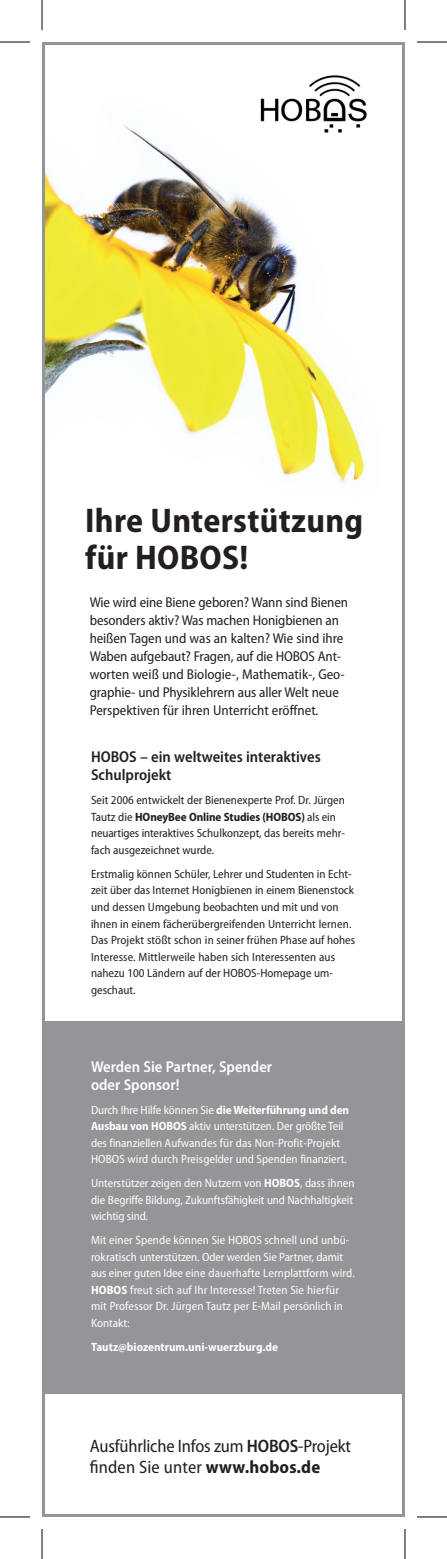
<style>
.page{position:relative;width:447px;height:1559px;background:#fff}
.page>*{position:absolute;margin:0;border:0;box-sizing:border-box;transform-origin:0 0}
.t1{font:700 semi-condensed 34.4px/36.8px "Myriad Pro";letter-spacing:.01em;color:#231f20}
.t2{font:semi-condensed 18px/21px "Myriad Pro";letter-spacing:-.01em;color:#231f20}
.t3{font:600 semi-condensed 15.8px/18px "Myriad Pro";color:#231f20}
.t4{font:600 semi-condensed 15.8px/18px "Myriad Pro";color:#fff}
.t5{font:semi-condensed 14.2px/18px "Myriad Pro";letter-spacing:-.01em;color:#231f20}
.t6{font:semi-condensed 12px/16.6px "Myriad Pro";color:#fff}
.t7{font:semi-condensed 12px/16.6px "Myriad Pro";color:#231f20}
.t8{font:700 semi-condensed 12px "Myriad Pro";color:#fff}
.s1{font-weight:700}
.s2{font-weight:600}
</style>
<div class="page">
<img style="left:46px;top:125px;width:319px;height:358px">
<div style="left:42px;top:1021px;width:363px;height:372px;background:#939598"></div>
<img style="left:260px;top:75px;width:107px;height:59px">
<div style="left:42px;top:42px;width:363px;height:1474px;border:3px solid #939598"></div>
<hr style="left:0;top:42px;width:30px;height:1px;background:#000">
<hr style="left:417px;top:42px;width:30px;height:1px;background:#000">
<hr style="left:0;top:1516px;width:30px;height:1px;background:#000">
<hr style="left:417px;top:1516px;width:30px;height:1px;background:#000">
<hr style="left:42px;top:0;width:1px;height:30px;background:#000">
<hr style="left:42px;top:1528px;width:1px;height:30px;background:#000">
<hr style="left:404px;top:0;width:1px;height:30px;background:#000">
<hr style="left:404px;top:1528px;width:1px;height:30px;background:#000">
<h1 class="t1" style="left:85px;top:503px;width:279px">Ihre Unterstützung für HOBOS!</h1>
<p class="t5" style="left:90px;top:593px;width:260px">Wie wird eine Biene geboren? Wann sind Bienen besonders aktiv? Was machen Honigbienen an heißen Tagen und was an kalten? Wie sind ihre Waben aufgebaut? Fragen, auf die HOBOS Ant&shy;worten weiß und Biologie-, Mathematik-, Geo&shy;graphie- und Physiklehrern aus aller Welt neue Perspektiven für ihren Unterricht eröffnet.</p>
<h3 class="t3" style="left:91px;top:748px;width:231px">HOBOS – ein weltweites interaktives<br>Schulprojekt</h3>
<p class="t7" style="left:91px;top:792px;width:255px">Seit 2006 entwickelt der Bienenexperte Prof. Dr. Jürgen Tautz die <span class="s1">HOneyBee Online Studies (HOBOS)</span> als ein neuartiges interaktives Schulkonzept, das bereits mehr&shy;fach ausgezeichnet wurde.</p>
<p class="t7" style="left:91px;top:865px;width:265px">Erstmalig können Schüler, Lehrer und Studenten in Echt&shy;zeit über das Internet Honigbienen in einem Bienenstock und dessen Umgebung beobachten und mit und von ihnen in einem fächerübergreifenden Unterricht lernen.<br>Das Projekt stößt schon in seiner frühen Phase auf hohes Interesse. Mittlerweile haben sich Interessenten aus nahezu 100 Ländern auf der HOBOS-Homepage um&shy;geschaut.</p>
<h3 class="t4" style="left:91px;top:1057px;width:183px">Werden Sie Partner, Spender oder Sponsor!</h3>
<p class="t6" style="left:91px;top:1101px;width:260px">Durch Ihre Hilfe können Sie <span class="s1">die Weiterführung und den Ausbau von HOBOS</span> aktiv unterstützen. Der größte Teil des finanziellen Aufwandes für das Non-Profit-Projekt HOBOS wird durch Preisgelder und Spenden finanziert.</p>
<p class="t6" style="left:91px;top:1174px;width:265px;text-align:justify">Unterstützer zeigen den Nutzern von <span class="s1">HOBOS</span>, dass ihnen die Begriffe Bildung, Zukunftsfähigkeit und Nachhaltigkeit wichtig sind.</p>
<p class="t6" style="left:91px;top:1232px;width:265px">Mit einer Spende können Sie HOBOS schnell und unbü&shy;rokratisch unterstützen. Oder werden Sie Partner, damit aus einer guten Idee eine dauerhafte Lernplattform wird.<br><span class="s1">HOBOS</span> freut sich auf Ihr Interesse! Treten Sie hierfür mit Professor Dr. Jürgen Tautz per E-Mail persönlich in Kontakt:</p>
<p class="t8" style="left:91px;top:1339px;width:188px">Tautz@biozentrum.uni-wuerzburg.de</p>
<h2 class="t2" style="left:90px;top:1434px;width:263px">Ausführliche Infos zum <span class="s2">HOBOS</span>-Projekt finden Sie unter <span class="s1">www.hobos.de</span></h2>
</div>
